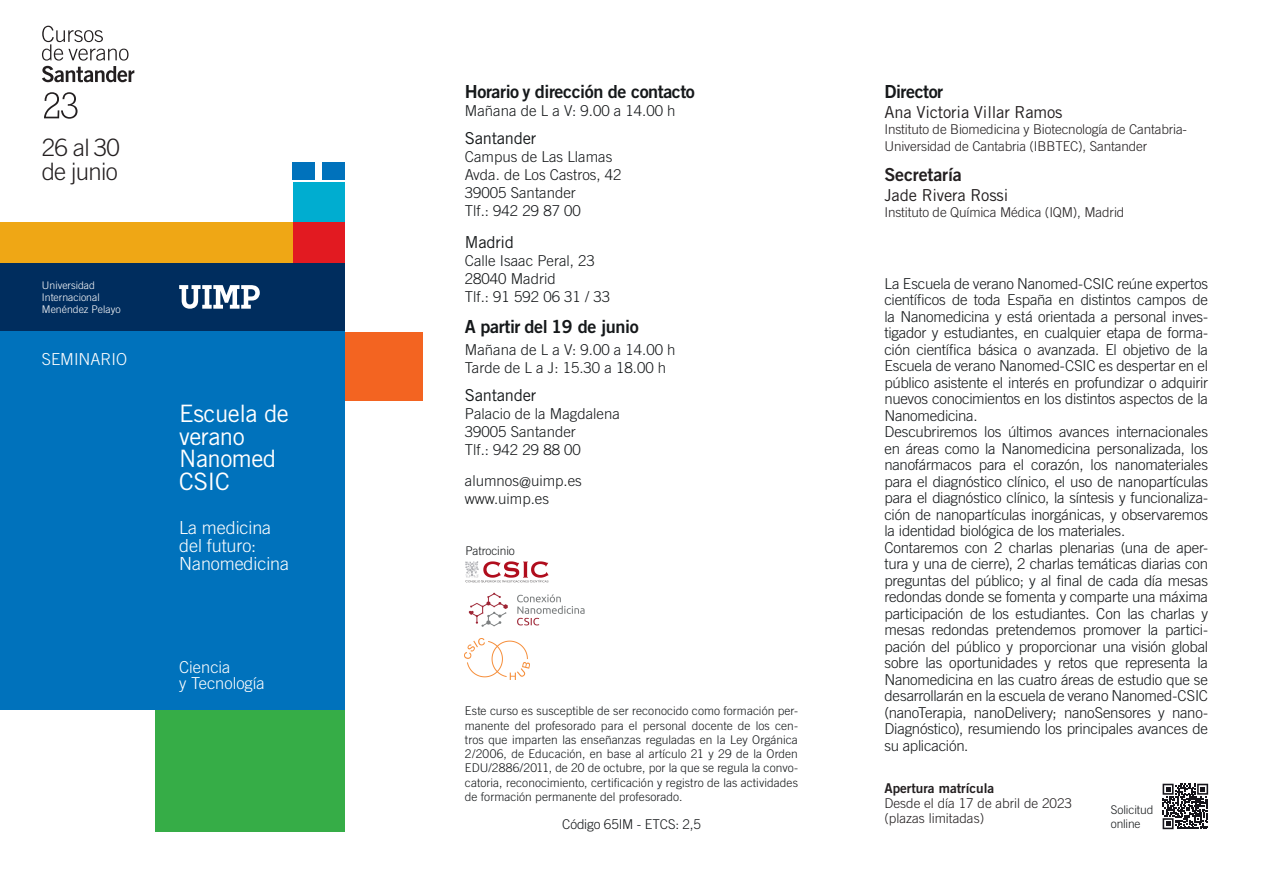
<style>
.page{position:relative;width:1263px;height:893px;background:#fff}
.page>*{position:absolute;margin:0;border:0;box-sizing:border-box;transform-origin:0 0}
.curso{font:24px/22.5px "Trade Gothic LT Std";letter-spacing:-.02em;color:#fff}
.fecha{font:300 24px/24px "Trade Gothic LT Std";letter-spacing:-.03em;color:#231f20}
.t1{font:18px "Trade Gothic LT Std Bd 2";letter-spacing:-.025em;color:#15181a}
.tipo{font:300 18px "Trade Gothic LT Std";letter-spacing:-.005em;color:#fff}
.Directores{font:18px "Trade Gothic LT Std Bd 2";letter-spacing:-.01em;color:#231f20}
.Directores_-_Nombre{font:16.5px "Trade Gothic LT Std";letter-spacing:-.01em;color:#231f20}
.categoria{font:300 16.5px/16.5px "Trade Gothic LT Std";color:#fff}
.Contacto{font:16.5px "Trade Gothic LT Std";letter-spacing:-.015em;color:#15181a}
.Texto{font:300 15px/16.5px "Trade Gothic LT Std";letter-spacing:-.015em;color:#15181a;text-align:justify}
.Contacto-2{font:300 15px/18px "Trade Gothic LT Std";color:#15181a}
.Directores_-_Nombre-2{font:300 13.5px/16.5px "Trade Gothic LT Std";letter-spacing:-.01em;color:#231f20}
.t2{font:300 13.5px "Trade Gothic LT Std";letter-spacing:-.015em;color:#15181a}
.t3{font:13.5px "Trade Gothic LT Std Bd 2";color:#231f20}
.Texto_Legal{font:300 12px/14.2px "Trade Gothic LT Std";color:#15181a}
.t4{font:300 10.5px/12px "Trade Gothic LT Std";color:#fff}
</style>
<div class="page">
<div style="left:155px;top:679px;width:190px;height:153px;background:#36ad47"></div>
<div style="left:0;top:262px;width:345px;height:70px;background:#002d5e"></div>
<div style="left:0;top:332px;width:345px;height:378px;background:#0072bc"></div>
<div style="left:345px;top:332px;width:77px;height:69px;background:#f36421"></div>
<div style="left:293px;top:222px;width:52px;height:40px;background:#e21a21"></div>
<div style="left:0;top:222px;width:293px;height:40px;background:#efa715"></div>
<div style="left:293px;top:182px;width:52px;height:40px;background:#00add0"></div>
<div style="left:293px;top:162px;width:22px;height:17px;background:#0072bc"></div>
<div style="left:323px;top:162px;width:22px;height:17px;background:#0072bc"></div>
<svg style="left:179px;top:285px;width:81px;height:24px"></svg>
<svg style="left:44px;top:92px;width:34px;height:27px"></svg>
<svg style="left:42px;top:26px;width:92px;height:56px"></svg>
<svg style="left:1162px;top:784px;width:46px;height:45px"></svg>
<svg style="left:465px;top:561px;width:83px;height:21px"></svg>
<img style="left:465px;top:638px;width:65px;height:41px">
<img style="left:468px;top:592px;width:117px;height:35px">
<p class="fecha" style="left:42px;top:135px;width:79px">26 al 30 de junio</p>
<p class="t4" style="left:42px;top:279px;width:59px">Universidad<br>Internacional</p>
<p class="t4" style="left:42px;top:303px;width:80px">Menéndez Pelayo</p>
<p class="categoria" style="left:42px;top:351px;width:87px">SEMINARIO</p>
<p class="curso" style="left:179px;top:402px;width:111px">Escuela de verano</p>
<p class="curso" style="left:179px;top:447px;width:99px">Nanomed<br>CSIC</p>
<p class="tipo" style="left:179px;top:517px;width:94px">La medicina</p>
<p class="tipo" style="left:179px;top:535px;width:79px">del futuro:</p>
<p class="tipo" style="left:179px;top:553px;width:112px">Nanomedicina</p>
<p class="categoria" style="left:179px;top:658px;width:87px">Ciencia<br>y Tecnología</p>
<p class="t1" style="left:465px;top:80px;width:232px">Horario y dirección de contacto</p>
<p class="Contacto-2" style="left:465px;top:102px;width:212px">Mañana de L a V: 9.00 a 14.00 h</p>
<p class="Contacto" style="left:465px;top:128px;width:73px">Santander</p>
<p class="Contacto-2" style="left:465px;top:148px;width:158px">Campus de Las Llamas<br>Avda. de Los Castros, 42<br>39005 Santander<br>Tlf.: 942 29 87 00</p>
<p class="Contacto" style="left:465px;top:232px;width:51px">Madrid</p>
<p class="Contacto-2" style="left:465px;top:252px;width:147px">Calle Isaac Peral, 23<br>28040 Madrid<br>Tlf.: 91 592 06 31 / 33</p>
<p class="t1" style="left:465px;top:315px;width:175px">A partir del 19 de junio</p>
<p class="Contacto-2" style="left:465px;top:341px;width:212px">Mañana de L a V: 9.00 a 14.00 h<br>Tarde de L a J: 15.30 a 18.00 h</p>
<p class="Contacto" style="left:465px;top:385px;width:73px">Santander</p>
<p class="Contacto-2" style="left:465px;top:405px;width:157px">Palacio de la Magdalena<br>39005 Santander<br>Tlf.: 942 29 88 00</p>
<p class="Contacto-2" style="left:465px;top:472px;width:118px">alumnos@uimp.es</p>
<p class="Contacto-2" style="left:465px;top:490px;width:86px">www.uimp.es</p>
<p class="Texto_Legal" style="left:465px;top:543px;width:51px">Patrocinio</p>
<p class="Texto_Legal" style="left:465px;top:704px;width:335px;text-align:justify">Este curso es susceptible de ser reconocido como formación per&shy;manente del profesorado para el personal docente de los cen&shy;tros que imparten las enseñanzas reguladas en la Ley Orgánica 2/2006, de Educación, en base al artículo 21 y 29 de la Orden EDU/2886/2011, de 20 de octubre, por la que se regula la convo&shy;catoria, reconocimiento, certificación y registro de las actividades de formación permanente del profesorado.</p>
<p class="t2" style="left:562px;top:816px;width:140px">Código 65IM - ETCS: 2,5</p>
<p class="t1" style="left:884px;top:80px;width:60px">Director</p>
<p class="Directores_-_Nombre" style="left:884px;top:102px;width:179px">Ana Victoria Villar Ramos</p>
<p class="Directores_-_Nombre-2" style="left:884px;top:121px;width:304px">Instituto de Biomedicina y Biotecnología de Cantabria-<br>Universidad de Cantabria (IBBTEC), Santander</p>
<p class="Directores" style="left:884px;top:164px;width:79px">Secretaría</p>
<p class="Directores_-_Nombre" style="left:884px;top:185px;width:125px">Jade Rivera Rossi</p>
<p class="Directores_-_Nombre-2" style="left:884px;top:204px;width:241px">Instituto de Química Médica (IQM), Madrid</p>
<p class="Texto" style="left:884px;top:275px;width:325px">La Escuela de verano Nanomed-CSIC reúne expertos científicos de toda España en distintos campos de la Nanomedicina y está orientada a personal inves&shy;tigador y estudiantes, en cualquier etapa de forma&shy;ción científica básica o avanzada. El objetivo de la Escuela de verano Nanomed-CSIC es despertar en el público asistente el interés en profundizar o adquirir nuevos conocimientos en los distintos aspectos de la Nanomedicina.</p>
<p class="Texto" style="left:884px;top:423px;width:325px">Descubriremos los últimos avances internacionales en áreas como la Nanomedicina personalizada, los nanofármacos para el corazón, los nanomateriales para el diagnóstico clínico, el uso de nanopartículas para el diagnóstico clínico, la síntesis y funcionaliza&shy;ción de nanopartículas inorgánicas, y observaremos la identidad biológica de los materiales.</p>
<p class="Texto" style="left:884px;top:539px;width:325px">Contaremos con 2 charlas plenarias (una de aper&shy;tura y una de cierre), 2 charlas temáticas diarias con preguntas del público; y al final de cada día mesas redondas donde se fomenta y comparte una máxima participación de los estudiantes. Con las charlas y mesas redondas pretendemos promover la partici&shy;pación del público y proporcionar una visión global sobre las oportunidades y retos que representa la Nanomedicina en las cuatro áreas de estudio que se desarrollarán en la escuela de verano Nanomed-CSIC (nanoTerapia, nanoDelivery; nanoSensores y nano-Diagnóstico), resumiendo los principales avances de su aplicación.</p>
<p class="t3" style="left:884px;top:779px;width:111px">Apertura matrícula</p>
<p class="Directores_-_Nombre-2" style="left:884px;top:795px;width:189px;line-height:15px">Desde el día 17 de abril de 2023 (plazas limitadas)</p>
<p class="Texto_Legal" style="left:1111px;top:803px;width:44px;line-height:13.5px">Solicitud online</p>
</div>
